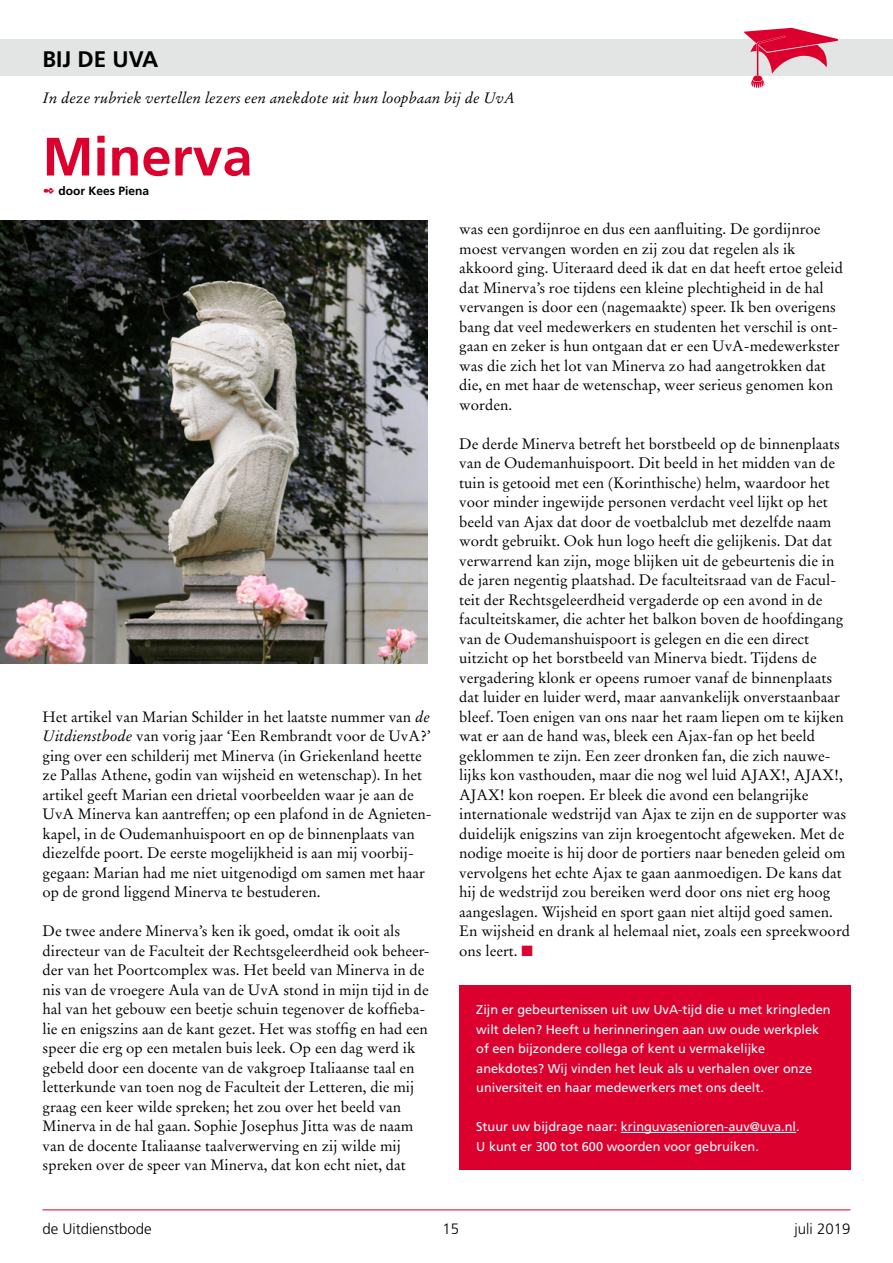
<style>
.page{position:relative;width:893px;height:1263px;background:#fff}
.page>*{position:absolute;margin:0;border:0;box-sizing:border-box;transform-origin:0 0}
.t1{font:700 54px "Frutiger";color:#dc002e}
.t2{font:700 22.5px "Frutiger";color:#000}
.t3{font:15px/19.5px "Stempel Garamond";color:#000}
.t4{font:italic 15px "Stempel Garamond";color:#000}
.t5{font:300 15px "Frutiger";color:#000}
.t6{font:12.75px/19.5px "Frutiger";color:#fff}
.t7{font:700 12px "Frutiger";color:#000}
.s1{color:#dc002e}
.s2{font-style:italic}
</style>
<div class="page">
<hr style="left:43px;top:1209px;width:807px;height:1px;background:#dc002e">
<div style="left:0;top:39px;width:893px;height:36px;background:#e3e4e4"></div>
<svg style="left:744px;top:28px;width:94px;height:60px"></svg>
<div style="left:459px;top:985px;width:391px;height:185px;background:#dc002e"></div>
<hr style="left:621px;top:1132px;width:175px;height:1px;background:#fff">
<img style="left:0;top:221px;width:427px;height:442px">
<h2 class="t2" style="left:43px;top:46px;width:117px">BIJ DE UVA</h2>
<p class="t4" style="left:43px;top:88px;width:474px">In deze rubriek vertellen lezers een anekdote uit hun loopbaan bij de UvA</p>
<h1 class="t1" style="left:43px;top:125px;width:212px">Minerva</h1>
<p class="t7" style="left:43px;top:184px;width:107px"><span class="s1">✒</span> door Kees Piena</p>
<p class="t3" style="left:43px;top:707px;width:391px">Het artikel van Marian Schilder in het laatste nummer van <span class="s2">de Uitdienstbode</span> van vorig jaar ‘Een Rembrandt voor de UvA?’ ging over een schilderij met Minerva (in Griekenland heette ze Pallas Athene, godin van wijsheid en wetenschap). In het artikel geeft Marian een drietal voorbeelden waar je aan de UvA Minerva kan aantreffen; op een plafond in de Agnieten&shy;kapel, in de Oudemanhuispoort en op de binnenplaats van diezelfde poort. De eerste mogelijkheid is aan mij voorbij&shy;gegaan: Marian had me niet uitgenodigd om samen met haar op de grond liggend Minerva te bestuderen.</p>
<p class="t3" style="left:43px;top:921px;width:389px">De twee andere Minerva’s ken ik goed, omdat ik ooit als directeur van de Faculteit der Rechtsgeleerdheid ook beheer&shy;der van het Poortcomplex was. Het beeld van Minerva in de nis van de vroegere Aula van de UvA stond in mijn tijd in de hal van het gebouw een beetje schuin tegenover de koffieba&shy;lie en enigszins aan de kant gezet. Het was stoffig en had een speer die erg op een metalen buis leek. Op een dag werd ik gebeld door een docente van de vakgroep Italiaanse taal en letterkunde van toen nog de Faculteit der Letteren, die mij graag een keer wilde spreken; het zou over het beeld van Minerva in de hal gaan. Sophie Josephus Jitta was de naam van de docente Italiaanse taalverwerving en zij wilde mij spreken over de speer van Minerva, dat kon echt niet, dat</p>
<p class="t3" style="left:459px;top:219px;width:385px">was een gordijnroe en dus een aanfluiting. De gordijnroe moest vervangen worden en zij zou dat regelen als ik akkoord ging. Uiteraard deed ik dat en dat heeft ertoe geleid dat Minerva’s roe tijdens een kleine plechtigheid in de hal vervangen is door een (nagemaakte) speer. Ik ben overigens bang dat veel medewerkers en studenten het verschil is ont&shy;gaan en zeker is hun ontgaan dat er een UvA-medewerkster was die zich het lot van Minerva zo had aangetrokken dat die, en met haar de wetenschap, weer serieus genomen kon worden.</p>
<p class="t3" style="left:459px;top:434px;width:392px">De derde Minerva betreft het borstbeeld op de binnenplaats van de Oudemanhuispoort. Dit beeld in het midden van de tuin is getooid met een (Korinthische) helm, waardoor het voor minder ingewijde personen verdacht veel lijkt op het beeld van Ajax dat door de voetbalclub met dezelfde naam wordt gebruikt. Ook hun logo heeft die gelijkenis. Dat dat verwarrend kan zijn, moge blijken uit de gebeurtenis die in de jaren negentig plaatshad. De faculteitsraad van de Facul&shy;teit der Rechtsgeleerdheid vergaderde op een avond in de faculteitskamer, die achter het balkon boven de hoofdingang van de Oudemanshuispoort is gelegen en die een direct uitzicht op het borstbeeld van Minerva biedt. Tijdens de vergadering klonk er opeens rumoer vanaf de binnenplaats dat luider en luider werd, maar aanvankelijk onverstaanbaar bleef. Toen enigen van ons naar het raam liepen om te kijken wat er aan de hand was, bleek een Ajax-fan op het beeld geklommen te zijn. Een zeer dronken fan, die zich nauwe&shy;lijks kon vasthouden, maar die nog wel luid AJAX!, AJAX!, AJAX! kon roepen. Er bleek die avond een belangrijke internationale wedstrijd van Ajax te zijn en de supporter was duidelijk enigszins van zijn kroegentocht afgeweken. Met de nodige moeite is hij door de portiers naar beneden geleid om vervolgens het echte Ajax te gaan aanmoedigen. De kans dat hij de wedstrijd zou bereiken werd door ons niet erg hoog aangeslagen. Wijsheid en sport gaan niet altijd goed samen.<br>En wijsheid en drank al helemaal niet, zoals een spreekwoord ons leert. <span class="s1">■</span></p>
<p class="t6" style="left:476px;top:1000px;width:356px">Zijn er gebeurtenissen uit uw UvA-tijd die u met kringleden wilt delen? Heeft u herinneringen aan uw oude werkplek of een bijzondere collega of kent u vermakelijke anekdotes? Wij vinden het leuk als u verhalen over onze universiteit en haar medewerkers met ons deelt.</p>
<p class="t6" style="left:476px;top:1117px;width:325px">Stuur uw bijdrage naar: kringuvasenioren-auv@uva.nl.<br>U kunt er 300 tot 600 woorden voor gebruiken.</p>
<p class="t5" style="left:43px;top:1221px;width:111px">de Uitdienstbode</p>
<p class="t5" style="left:442px;top:1221px;width:18px">15</p>
<p class="t5" style="left:795px;top:1221px;width:57px">juli 2019</p>
</div>
